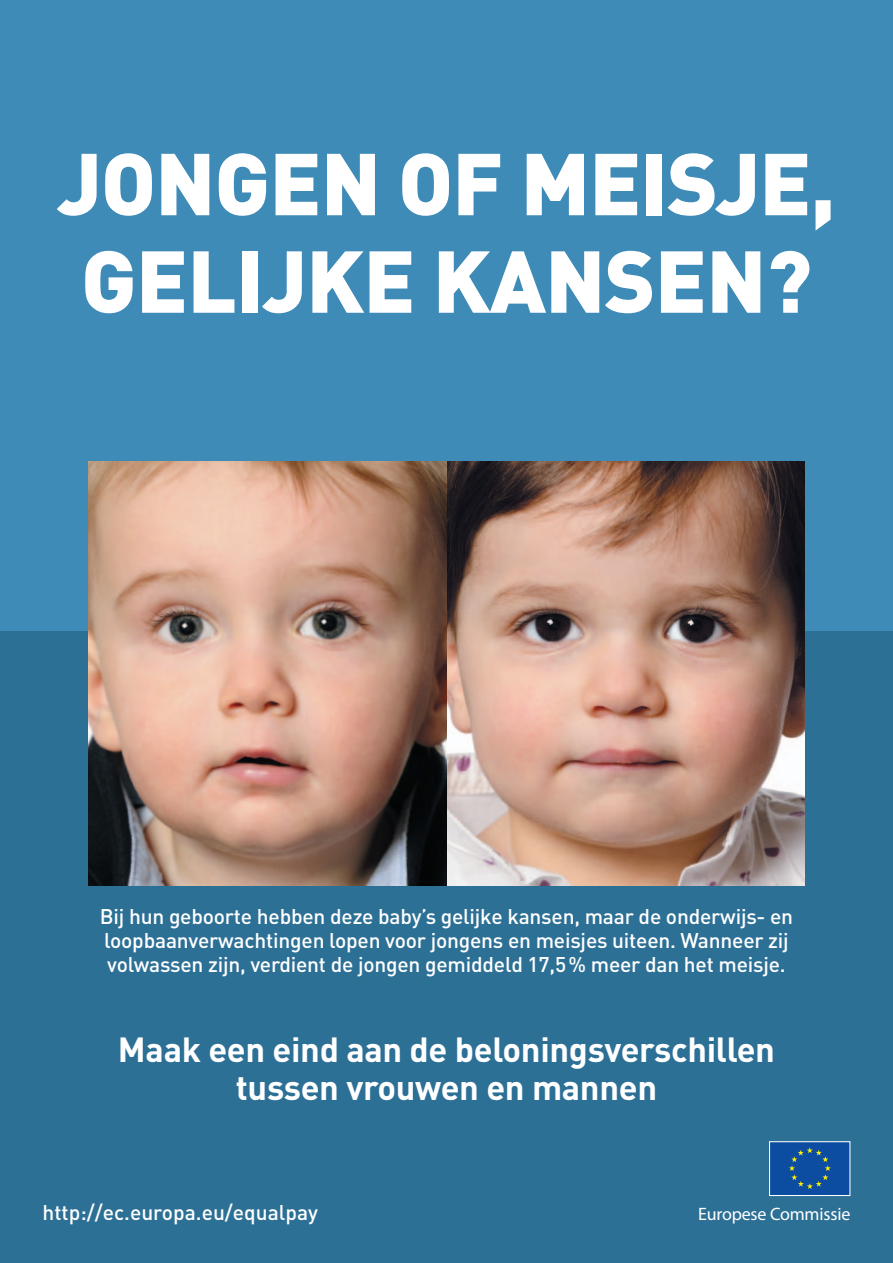
<style>
.page{position:relative;width:893px;height:1263px;background:#3e8bb8}
.page>*{position:absolute;margin:0;border:0;box-sizing:border-box;transform-origin:0 0}
.t1{font:900 86.25px/97.5px "DIN Pro";letter-spacing:-.01em;color:#fff}
.t2{font:700 34.5px/37.5px "DIN Pro";letter-spacing:-.01em;color:#fff;text-align:center}
.t3{font:500 21px/24px "DIN Pro";letter-spacing:-.01em;color:#fff}
.t4{font:18px "Myriad Pro";letter-spacing:-.01em;color:#fff}
</style>
<div class="page">
<div style="left:0;top:631px;width:893px;height:632px;background:#2d7096"></div>
<div style="left:769px;top:1142px;width:81px;height:53px;background:#0d4da1"></div>
<div style="left:769px;top:1141px;width:81px;height:55px;border:1px solid #fff"></div>
<svg style="left:789px;top:1147px;width:42px;height:42px"></svg>
<img style="left:447px;top:461px;width:358px;height:425px">
<img style="left:89px;top:461px;width:358px;height:425px">
<p class="t1" style="left:57px;top:145px;width:779px">JONGEN OF MEISJE,<br>GELIJKE KANSEN?</p>
<p class="t3" style="left:100px;top:907px;width:695px">Bij hun geboorte hebben deze baby’s gelijke kansen, maar de onderwijs- en loopbaanverwachtingen lopen voor jongens en meisjes uiteen. Wanneer zij volwassen zijn, verdient de jongen gemiddeld 17,5 % meer dan het meisje.</p>
<p class="t2" style="left:118px;top:1035px;width:659px">Maak een eind aan de beloningsverschillen tussen vrouwen en mannen</p>
<p class="t3" style="left:43px;top:1203px;width:277px">http://ec.europa.eu/equalpay</p>
<p class="t4" style="left:698px;top:1208px;width:154px">Europese Commissie</p>
</div>
